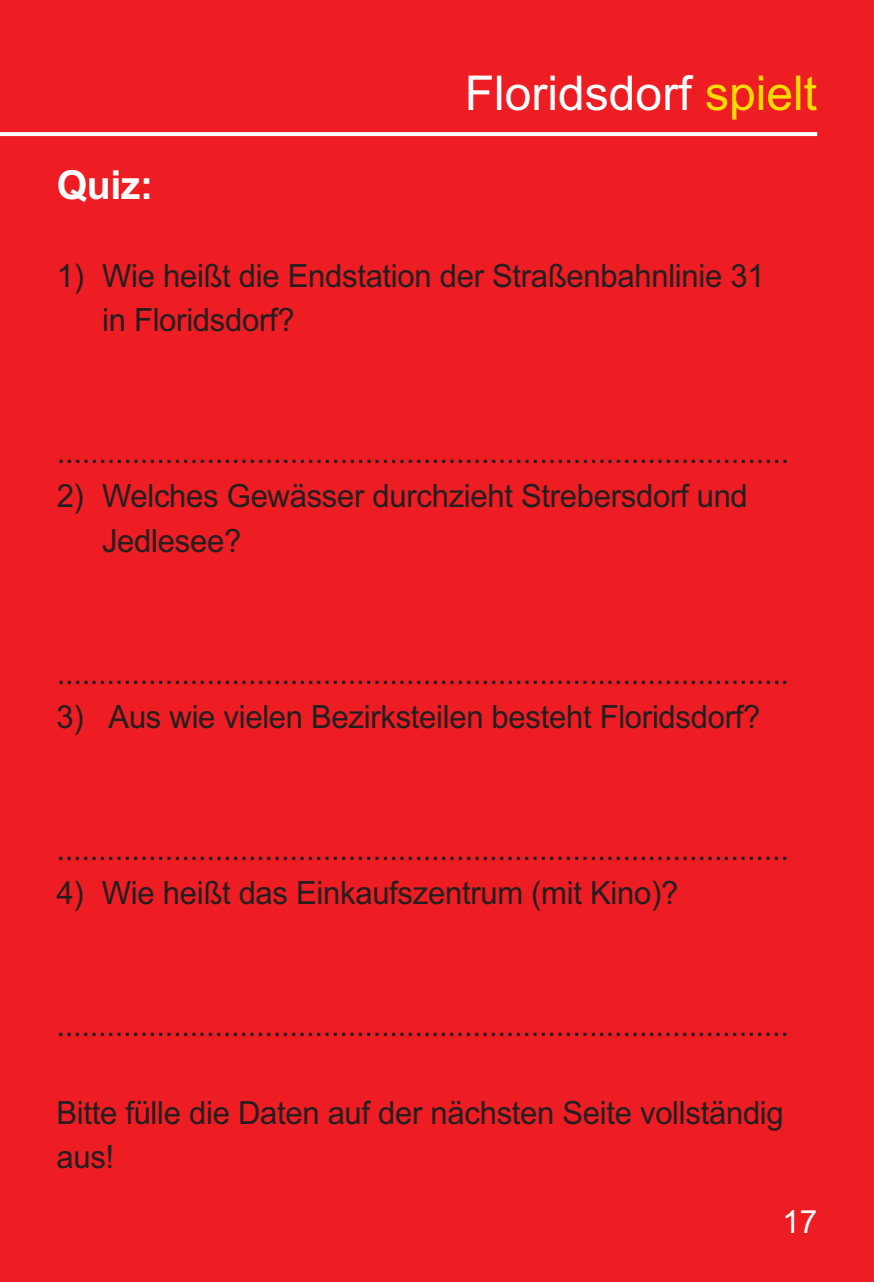
<style>
.page{position:relative;width:874px;height:1282px;background:#fff}
.page>*{position:absolute;margin:0;border:0;box-sizing:border-box;transform-origin:0 0}
.t1{font:48px "Arial";color:#fff}
.t2{font:700 40px "Arial";color:#fff}
.t3{font:32px/44px "Arial";letter-spacing:-.01em;color:#231f20}
.t4{font:32px "Arial";color:#fff}
.s1{color:#ffdd01}
</style>
<div class="page">
<div style="left:0;top:0;width:873px;height:1281px;background:#ee1d23"></div>
<svg style="left:0;top:132px;width:816px;height:4px;background:#fefbfb"></svg>
<p class="t2" style="left:57px;top:162px;width:98px">Quiz:</p>
<h1 class="t1" style="left:464px;top:65px;width:354px">Floridsdorf <span class="s1">spielt</span></h1>
<p class="t3" style="left:102px;top:254px;width:663px;text-indent:-45px">1) Wie heißt die Endstation der Straßenbahnlinie 31 in Floridsdorf?</p>
<p class="t3" style="left:57px;top:430px;width:733px">........................................................................................</p>
<p class="t3" style="left:102px;top:474px;width:647px;text-indent:-45px">2) Welches Gewässer durchzieht Strebersdorf und<br>Jedlesee?</p>
<p class="t3" style="left:57px;top:650px;width:733px">........................................................................................</p>
<p class="t3" style="left:57px;top:694px;width:705px">3) Aus wie vielen Bezirksteilen besteht Floridsdorf?</p>
<p class="t3" style="left:57px;top:826px;width:733px">........................................................................................</p>
<p class="t3" style="left:56px;top:870px;width:623px">4) Wie heißt das Einkaufszentrum (mit Kino)?</p>
<p class="t3" style="left:56px;top:1002px;width:733px">........................................................................................</p>
<p class="t3" style="left:56px;top:1090px;width:728px">Bitte fülle die Daten auf der nächsten Seite vollständig aus!</p>
<p class="t4" style="left:782px;top:1202px;width:36px">17</p>
</div>
